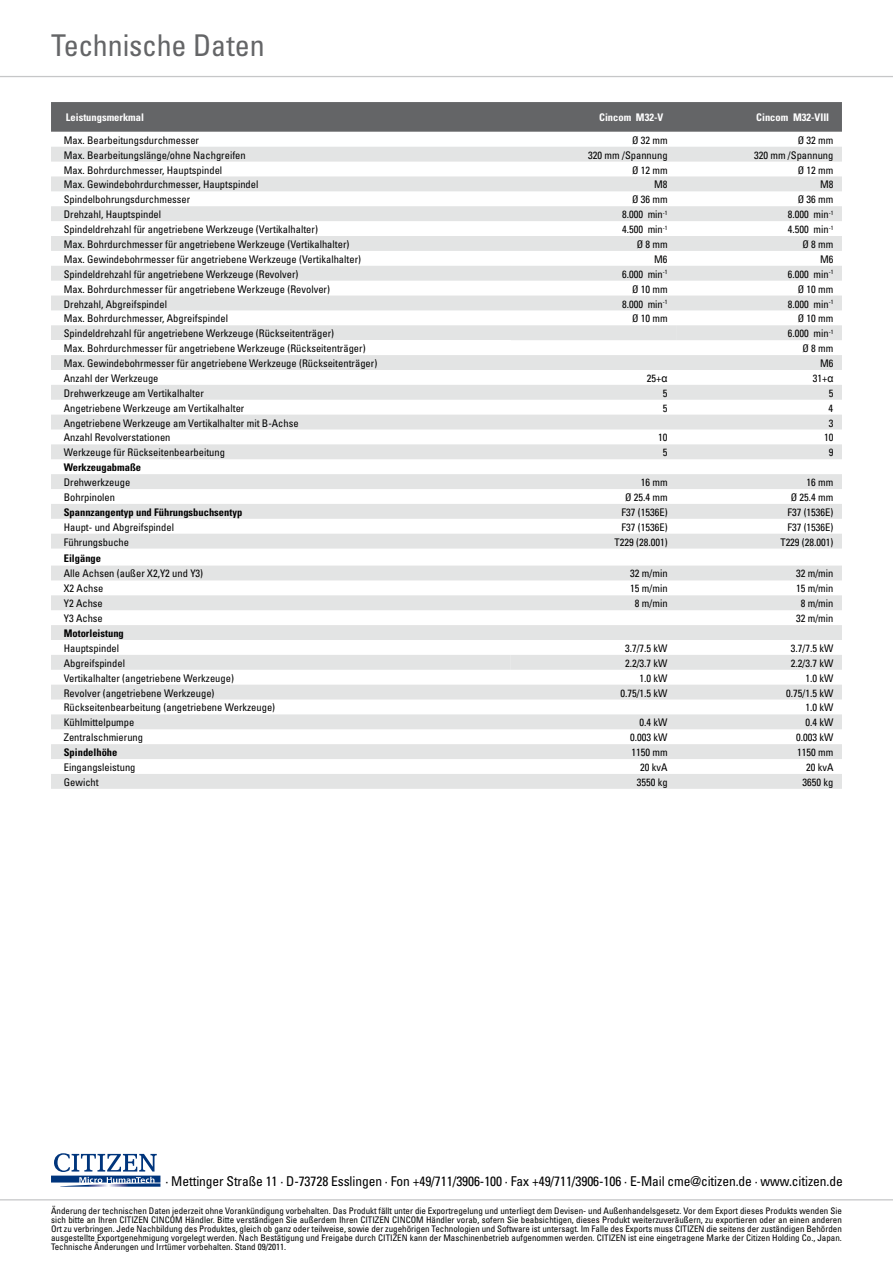
<style>
.page{position:relative;width:893px;height:1263px;background:#fff}
.page>*{position:absolute;margin:0;border:0;box-sizing:border-box;transform-origin:0 0}
.t1{font:condensed 30px "Univers";letter-spacing:-.01em;color:#646567}
.t2{font:condensed 13.5px "Univers";letter-spacing:-.005em;color:#000}
.t3{font:condensed 10.5px "Univers";color:#000}
.t4{font:700 condensed 10.5px "Univers";color:#000}
.t5{font:700 condensed 10.5px "Univers";color:#fff}
.t6{font:condensed 9px/9px "Univers";color:#000;text-align:justify}
.s1{font-family:"Arial";font-stretch:normal}
</style>
<div class="page">
<hr style="left:0;top:76px;width:893px;height:1px;background:#c6c7c8">
<svg style="left:51px;top:1153px;width:109px;height:34px"></svg>
<hr style="left:0;top:1199px;width:893px;height:1px;background:#c6c7c8">
<div style="left:51px;top:102px;width:791px;height:30px;background:#646567"></div>
<svg style="left:51px;top:147px;width:791px;height:642px;fill:#e9eaea"></svg>
<div style="left:51px;top:281px;width:459px;height:15px;background:#fff"></div>
<svg style="left:51px;top:296px;width:791px;height:374px;fill:#e5e6e6"></svg>
<div style="left:51px;top:340px;width:459px;height:15px;background:#fff"></div>
<h1 class="t1" style="left:51px;top:26px;width:215px">Technische Daten</h1>
<p class="t5" style="left:66px;top:111px;width:80px">Leistungsmerkmal</p>
<p class="t5" style="left:599px;top:111px;width:66px">Cincom M32-V</p>
<p class="t5" style="left:756px;top:111px;width:74px">Cincom M32-VIII</p>
<p class="t3" style="left:64px;top:133px;width:137px">Max. Bearbeitungsdurchmesser</p>
<p class="t3" style="left:632px;top:133px;width:37px">Ø 32 mm</p>
<p class="t3" style="left:798px;top:133px;width:37px">Ø 32 mm</p>
<p class="t3" style="left:64px;top:148px;width:183px">Max. Bearbeitungslänge/ohne Nachgreifen</p>
<p class="t3" style="left:588px;top:148px;width:81px">320 mm /Spannung</p>
<p class="t3" style="left:754px;top:148px;width:81px">320 mm /Spannung</p>
<p class="t3" style="left:64px;top:163px;width:160px">Max. Bohrdurchmesser, Hauptspindel</p>
<p class="t3" style="left:632px;top:163px;width:37px">Ø 12 mm</p>
<p class="t3" style="left:798px;top:163px;width:37px">Ø 12 mm</p>
<p class="t3" style="left:64px;top:178px;width:196px">Max. Gewindebohrdurchmesser, Hauptspindel</p>
<p class="t3" style="left:654px;top:178px;width:15px">M8</p>
<p class="t3" style="left:820px;top:178px;width:15px">M8</p>
<p class="t3" style="left:64px;top:193px;width:128px">Spindelbohrungsdurchmesser</p>
<p class="t3" style="left:632px;top:193px;width:37px">Ø 36 mm</p>
<p class="t3" style="left:798px;top:193px;width:37px">Ø 36 mm</p>
<p class="t3" style="left:64px;top:208px;width:99px">Drehzahl, Hauptspindel</p>
<p class="t3" style="left:622px;top:208px;width:47px">8.000 min<sup>-1</sup></p>
<p class="t3" style="left:788px;top:208px;width:47px">8.000 min<sup>-1</sup></p>
<p class="t3" style="left:64px;top:223px;width:256px">Spindeldrehzahl für angetriebene Werkzeuge (Vertikalhalter)</p>
<p class="t3" style="left:622px;top:223px;width:47px">4.500 min<sup>-1</sup></p>
<p class="t3" style="left:788px;top:223px;width:47px">4.500 min<sup>-1</sup></p>
<p class="t3" style="left:64px;top:238px;width:287px">Max. Bohrdurchmesser für angetriebene Werkzeuge (Vertikalhalter)</p>
<p class="t3" style="left:637px;top:238px;width:32px">Ø 8 mm</p>
<p class="t3" style="left:802px;top:238px;width:32px">Ø 8 mm</p>
<p class="t3" style="left:64px;top:252px;width:299px">Max. Gewindebohrmesser für angetriebene Werkzeuge (Vertikalhalter)</p>
<p class="t3" style="left:654px;top:252px;width:15px">M6</p>
<p class="t3" style="left:820px;top:252px;width:15px">M6</p>
<p class="t3" style="left:64px;top:267px;width:236px">Spindeldrehzahl für angetriebene Werkzeuge (Revolver)</p>
<p class="t3" style="left:622px;top:267px;width:47px">6.000 min<sup>-1</sup></p>
<p class="t3" style="left:788px;top:267px;width:47px">6.000 min<sup>-1</sup></p>
<p class="t3" style="left:64px;top:282px;width:268px">Max. Bohrdurchmesser für angetriebene Werkzeuge (Revolver)</p>
<p class="t3" style="left:632px;top:282px;width:37px">Ø 10 mm</p>
<p class="t3" style="left:798px;top:282px;width:37px">Ø 10 mm</p>
<p class="t3" style="left:64px;top:297px;width:105px">Drehzahl, Abgreifspindel</p>
<p class="t3" style="left:622px;top:297px;width:47px">8.000 min<sup>-1</sup></p>
<p class="t3" style="left:788px;top:297px;width:47px">8.000 min<sup>-1</sup></p>
<p class="t3" style="left:64px;top:312px;width:166px">Max. Bohrdurchmesser, Abgreifspindel</p>
<p class="t3" style="left:632px;top:312px;width:37px">Ø 10 mm</p>
<p class="t3" style="left:798px;top:312px;width:37px">Ø 10 mm</p>
<p class="t3" style="left:64px;top:327px;width:272px">Spindeldrehzahl für angetriebene Werkzeuge (Rückseitenträger)</p>
<p class="t3" style="left:788px;top:327px;width:47px">6.000 min<sup>-1</sup></p>
<p class="t3" style="left:64px;top:342px;width:303px">Max. Bohrdurchmesser für angetriebene Werkzeuge (Rückseitenträger)</p>
<p class="t3" style="left:802px;top:342px;width:32px">Ø 8 mm</p>
<p class="t3" style="left:64px;top:357px;width:315px">Max. Gewindebohrmesser für angetriebene Werkzeuge (Rückseitenträger)</p>
<p class="t3" style="left:820px;top:357px;width:15px">M6</p>
<p class="t3" style="left:64px;top:371px;width:96px">Anzahl der Werkzeuge</p>
<p class="t3" style="left:647px;top:371px;width:22px">25+<span class="s1">α</span></p>
<p class="t3" style="left:813px;top:371px;width:22px">31+<span class="s1">α</span></p>
<p class="t3" style="left:64px;top:386px;width:142px">Drehwerkzeuge am Vertikalhalter</p>
<p class="t3" style="left:663px;top:386px;width:6px">5</p>
<p class="t3" style="left:829px;top:386px;width:6px">5</p>
<p class="t3" style="left:64px;top:401px;width:182px">Angetriebene Werkzeuge am Vertikalhalter</p>
<p class="t3" style="left:663px;top:401px;width:6px">5</p>
<p class="t3" style="left:828px;top:401px;width:6px">4</p>
<p class="t3" style="left:64px;top:416px;width:236px">Angetriebene Werkzeuge am Vertikalhalter mit B-Achse</p>
<p class="t3" style="left:829px;top:416px;width:6px">3</p>
<p class="t3" style="left:64px;top:431px;width:108px">Anzahl Revolverstationen</p>
<p class="t3" style="left:658px;top:431px;width:11px">10</p>
<p class="t3" style="left:824px;top:431px;width:11px">10</p>
<p class="t3" style="left:64px;top:446px;width:163px">Werkzeuge für Rückseitenbearbeitung</p>
<p class="t3" style="left:663px;top:446px;width:6px">5</p>
<p class="t3" style="left:829px;top:446px;width:6px">9</p>
<p class="t4" style="left:64px;top:461px;width:79px">Werkzeugabmaße</p>
<p class="t3" style="left:64px;top:476px;width:68px">Drehwerkzeuge</p>
<p class="t3" style="left:641px;top:476px;width:28px">16 mm</p>
<p class="t3" style="left:807px;top:476px;width:28px">16 mm</p>
<p class="t3" style="left:64px;top:491px;width:53px">Bohrpinolen</p>
<p class="t3" style="left:625px;top:491px;width:44px">Ø 25.4 mm</p>
<p class="t3" style="left:791px;top:491px;width:44px">Ø 25.4 mm</p>
<p class="t4" style="left:64px;top:506px;width:180px">Spannzangentyp und Führungsbuchsentyp</p>
<p class="t3" style="left:622px;top:505px;width:48px">F37 (1536E)</p>
<p class="t3" style="left:787px;top:505px;width:48px">F37 (1536E)</p>
<p class="t3" style="left:64px;top:520px;width:112px">Haupt- und Abgreifspindel</p>
<p class="t3" style="left:622px;top:520px;width:48px">F37 (1536E)</p>
<p class="t3" style="left:787px;top:520px;width:48px">F37 (1536E)</p>
<p class="t3" style="left:64px;top:535px;width:67px">Führungsbuche</p>
<p class="t3" style="left:615px;top:535px;width:55px">T229 (28.001)</p>
<p class="t3" style="left:780px;top:535px;width:55px">T229 (28.001)</p>
<p class="t4" style="left:64px;top:551px;width:39px">Eilgänge</p>
<p class="t3" style="left:64px;top:567px;width:141px">Alle Achsen (außer X2,Y2 und Y3)</p>
<p class="t3" style="left:630px;top:567px;width:39px">32 m/min</p>
<p class="t3" style="left:796px;top:567px;width:39px">32 m/min</p>
<p class="t3" style="left:64px;top:582px;width:41px">X2 Achse</p>
<p class="t3" style="left:630px;top:582px;width:39px">15 m/min</p>
<p class="t3" style="left:796px;top:582px;width:39px">15 m/min</p>
<p class="t3" style="left:64px;top:597px;width:41px">Y2 Achse</p>
<p class="t3" style="left:635px;top:597px;width:34px">8 m/min</p>
<p class="t3" style="left:801px;top:597px;width:34px">8 m/min</p>
<p class="t3" style="left:64px;top:612px;width:41px">Y3 Achse</p>
<p class="t3" style="left:796px;top:612px;width:39px">32 m/min</p>
<p class="t4" style="left:64px;top:627px;width:62px">Motorleistung</p>
<p class="t3" style="left:64px;top:641px;width:57px">Hauptspindel</p>
<p class="t3" style="left:625px;top:641px;width:44px">3.7/7.5 kW</p>
<p class="t3" style="left:791px;top:641px;width:44px">3.7/7.5 kW</p>
<p class="t3" style="left:64px;top:656px;width:63px">Abgreifspindel</p>
<p class="t3" style="left:625px;top:656px;width:44px">2.2/3.7 kW</p>
<p class="t3" style="left:791px;top:656px;width:44px">2.2/3.7 kW</p>
<p class="t3" style="left:64px;top:671px;width:172px">Vertikalhalter (angetriebene Werkzeuge)</p>
<p class="t3" style="left:640px;top:671px;width:29px">1.0 kW</p>
<p class="t3" style="left:805px;top:671px;width:29px">1.0 kW</p>
<p class="t3" style="left:64px;top:686px;width:152px">Revolver (angetriebene Werkzeuge)</p>
<p class="t3" style="left:620px;top:686px;width:49px">0.75/1.5 kW</p>
<p class="t3" style="left:786px;top:686px;width:49px">0.75/1.5 kW</p>
<p class="t3" style="left:64px;top:701px;width:213px">Rückseitenbearbeitung (angetriebene Werkzeuge)</p>
<p class="t3" style="left:805px;top:701px;width:29px">1.0 kW</p>
<p class="t3" style="left:64px;top:716px;width:72px">Kühlmittelpumpe</p>
<p class="t3" style="left:640px;top:716px;width:29px">0.4 kW</p>
<p class="t3" style="left:805px;top:716px;width:29px">0.4 kW</p>
<p class="t3" style="left:64px;top:731px;width:81px">Zentralschmierung</p>
<p class="t3" style="left:630px;top:731px;width:39px">0.003 kW</p>
<p class="t3" style="left:796px;top:731px;width:39px">0.003 kW</p>
<p class="t4" style="left:64px;top:746px;width:55px">Spindelhöhe</p>
<p class="t3" style="left:631px;top:746px;width:38px">1150 mm</p>
<p class="t3" style="left:797px;top:746px;width:38px">1150 mm</p>
<p class="t3" style="left:64px;top:760px;width:73px">Eingangsleistung</p>
<p class="t3" style="left:640px;top:760px;width:29px">20 kvA</p>
<p class="t3" style="left:806px;top:760px;width:29px">20 kvA</p>
<p class="t3" style="left:64px;top:775px;width:36px">Gewicht</p>
<p class="t3" style="left:637px;top:775px;width:32px">3550 kg</p>
<p class="t3" style="left:802px;top:775px;width:32px">3650 kg</p>
<p class="t2" style="left:165px;top:1173px;width:679px">· Mettinger Straße 11 · D-73728 Esslingen · Fon +49/711/3906-100 · Fax +49/711/3906-106 · E-Mail cme@citizen.de · www.citizen.de</p>
<p class="t6" style="left:51px;top:1206px;width:792px">Änderung der technischen Daten jederzeit ohne Vorankündigung vorbehalten. Das Produkt fällt unter die Exportregelung und unterliegt dem Devisen- und Außenhandelsgesetz. Vor dem Export dieses Produkts wenden Sie sich bitte an Ihren CITIZEN CINCOM Händler. Bitte verständigen Sie außerdem Ihren CITIZEN CINCOM Händler vorab, sofern Sie beabsichtigen, dieses Produkt weiterzuveräußern, zu exportieren oder an einen anderen Ort zu verbringen. Jede Nachbildung des Produktes, gleich ob ganz oder teilweise, sowie der zugehörigen Technologien und Software ist untersagt. Im Falle des Exports muss CITIZEN die seitens der zuständigen Behörden ausgestellte Exportgenehmigung vorgelegt werden. Nach Bestätigung und Freigabe durch CITIZEN kann der Maschinenbetrieb aufgenommen werden. CITIZEN ist eine eingetragene Marke der Citizen Holding Co., Japan.<br>Technische Änderungen und Irrtümer vorbehalten. Stand 09/2011.</p>
</div>
